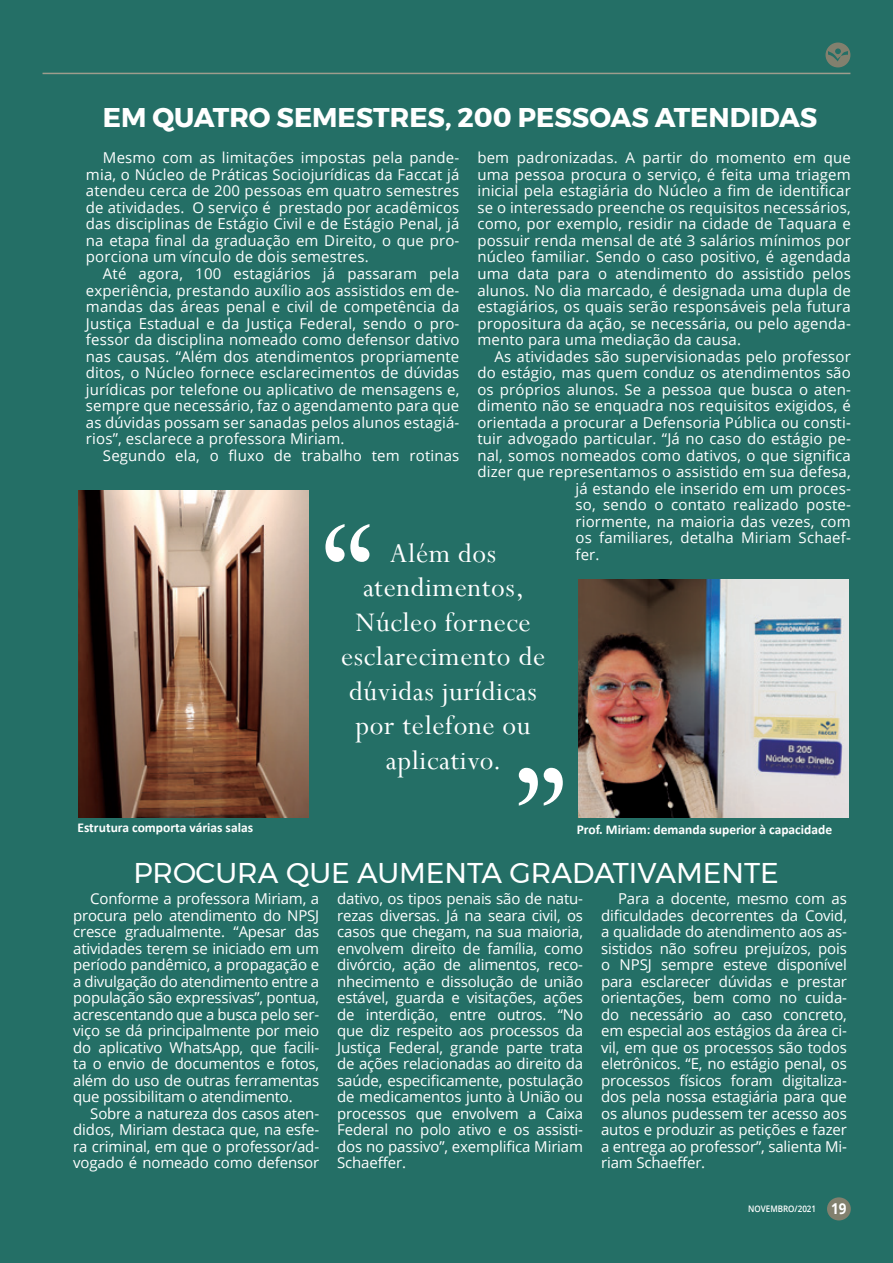
<style>
.page{position:relative;width:893px;height:1263px;background:#246f66}
.page>*{position:absolute;margin:0;border:0;box-sizing:border-box;transform-origin:0 0}
.Materia{font:30px/34.5px "Perpetua";letter-spacing:.02em;color:#fff;text-align:center}
.Título_matéria_2_col{font:28.5px "Montserrat";color:#fff}
.Título_matéria_2_col-2{font:700 27px "Montserrat";color:#fff}
.Materia-2{font:15px/16.5px "Open Sans";letter-spacing:.01em;color:#fff;text-align:justify}
.Editoria{font:700 15px "Open Sans";color:#fff;scale:.89 1}
.t1{font:700 13.5px "Calibri";color:#fff}
.Editoria-2{font:600 9px "Open Sans";color:#fff;scale:.89 1}
</style>
<div class="page">
<hr style="left:43px;top:73px;width:807px;height:1px;background:#9e9d8d">
<svg style="left:325px;top:524px;width:44px;height:38px"></svg>
<svg style="left:519px;top:768px;width:44px;height:38px"></svg>
<img style="left:78px;top:490px;width:230px;height:328px">
<img style="left:578px;top:579px;width:270px;height:239px">
<div style="left:827px;top:1197px;width:24px;height:23px;background:#82806e;border-radius:50%"></div>
<svg style="left:825px;top:43px;width:25px;height:24px"></svg>
<p class="Título_matéria_2_col-2" style="left:103px;top:96px;width:716px">EM QUATRO SEMESTRES, 200 PESSOAS ATENDIDAS</p>
<p class="Materia-2" style="left:86px;top:149px;width:375px;text-indent:17px">Mesmo com as limitações impostas pela pande&shy;mia, o Núcleo de Práticas Sociojurídicas da Faccat já atendeu cerca de 200 pessoas em quatro semestres de atividades. O serviço é prestado por acadêmicos das disciplinas de Estágio Civil e de Estágio Penal, já na etapa final da graduação em Direito, o que pro&shy;porciona um vínculo de dois semestres.</p>
<p class="Materia-2" style="left:86px;top:265px;width:375px;text-indent:17px">Até agora, 100 estagiários já passaram pela experiência, prestando auxílio aos assistidos em de&shy;mandas das áreas penal e civil de competência da Justiça Estadual e da Justiça Federal, sendo o pro&shy;fessor da disciplina nomeado como defensor dativo nas causas. “Além dos atendimentos propriamente ditos, o Núcleo fornece esclarecimentos de dúvidas jurídicas por telefone ou aplicativo de mensagens e, sempre que necessário, faz o agendamento para que as dúvidas possam ser sanadas pelos alunos estagiá&shy;rios”, esclarece a professora Miriam.</p>
<p class="Materia-2" style="left:103px;top:446px;width:358px">Segundo ela, o fluxo de trabalho tem rotinas</p>
<p class="Materia-2" style="left:477px;top:149px;width:375px">bem padronizadas. A partir do momento em que uma pessoa procura o serviço, é feita uma triagem inicial pela estagiária do Núcleo a fim de identificar se o interessado preenche os requisitos necessários, como, por exemplo, residir na cidade de Taquara e possuir renda mensal de até 3 salários mínimos por núcleo familiar. Sendo o caso positivo, é agendada uma data para o atendimento do assistido pelos alunos. No dia marcado, é designada uma dupla de estagiários, os quais serão responsáveis pela futura propositura da ação, se necessária, ou pelo agenda&shy;mento para uma mediação da causa.</p>
<p class="Materia-2" style="left:494px;top:347px;width:358px">As atividades são supervisionadas pelo professor</p>
<p class="Materia-2" style="left:477px;top:364px;width:375px">do estágio, mas quem conduz os atendimentos são</p>
<p class="Materia-2" style="left:477px;top:380px;width:375px">os próprios alunos. Se a pessoa que busca o aten-</p>
<p class="Materia-2" style="left:477px;top:397px;width:375px">dimento não se enquadra nos requisitos exigidos, é</p>
<p class="Materia-2" style="left:477px;top:413px;width:375px">orientada a procurar a Defensoria Pública ou consti-</p>
<p class="Materia-2" style="left:477px;top:430px;width:375px">tuir advogado particular. “Já no caso do estágio pe-</p>
<p class="Materia-2" style="left:477px;top:446px;width:375px">nal, somos nomeados como dativos, o que significa</p>
<p class="Materia-2" style="left:477px;top:463px;width:375px">dizer que representamos o assistido em sua defesa,</p>
<p class="Materia-2" style="left:575px;top:479px;width:277px">já estando ele inserido em um proces-</p>
<p class="Materia-2" style="left:575px;top:496px;width:277px">so, sendo o contato realizado poste-</p>
<p class="Materia-2" style="left:575px;top:512px;width:277px">riormente, na maioria das vezes, com</p>
<p class="Materia-2" style="left:575px;top:529px;width:277px">os familiares, detalha Miriam Schaef-</p>
<p class="Materia-2" style="left:575px;top:545px;width:26px">fer.</p>
<p class="Materia" style="left:341px;top:535px;width:206px">Além dos atendimentos,<br>Núcleo fornece esclarecimento de dúvidas jurídicas por telefone ou aplicativo.</p>
<p class="t1" style="left:77px;top:818px;width:177px">Estrutura comporta várias salas</p>
<p class="t1" style="left:577px;top:820px;width:257px">Prof. Miriam: demanda superior à capacidade</p>
<p class="Título_matéria_2_col" style="left:133px;top:851px;width:647px">PROCURA QUE AUMENTA GRADATIVAMENTE</p>
<p class="Materia-2" style="left:73px;top:890px;width:247px;text-indent:17px">Conforme a professora Miriam, a procura pelo atendimento do NPSJ cresce gradualmente. “Apesar das atividades terem se iniciado em um período pandêmico, a propagação e a divulgação do atendimento entre a população são expressivas”, pontua, acrescentando que a busca pelo ser&shy;viço se dá principalmente por meio do aplicativo WhatsApp, que facili&shy;ta o envio de documentos e fotos, além do uso de outras ferramentas que possibilitam o atendimento.</p>
<p class="Materia-2" style="left:73px;top:1104px;width:247px;text-indent:17px">Sobre a natureza dos casos aten&shy;didos, Miriam destaca que, na esfe&shy;ra criminal, em que o professor/ad&shy;vogado é nomeado como defensor</p>
<p class="Materia-2" style="left:337px;top:890px;width:247px">dativo, os tipos penais são de natu&shy;rezas diversas. Já na seara civil, os casos que chegam, na sua maioria, envolvem direito de família, como divórcio, ação de alimentos, reco&shy;nhecimento e dissolução de união estável, guarda e visitações, ações de interdição, entre outros. “No que diz respeito aos processos da Justiça Federal, grande parte trata de ações relacionadas ao direito da saúde, especificamente, postulação de medicamentos junto à União ou processos que envolvem a Caixa Federal no polo ativo e os assisti&shy;dos no passivo”, exemplifica Miriam Schaeffer.</p>
<p class="Materia-2" style="left:601px;top:890px;width:247px;text-indent:17px">Para a docente, mesmo com as dificuldades decorrentes da Covid, a qualidade do atendimento aos as&shy;sistidos não sofreu prejuízos, pois o NPSJ sempre esteve disponível para esclarecer dúvidas e prestar orientações, bem como no cuida&shy;do necessário ao caso concreto, em especial aos estágios da área ci&shy;vil, em que os processos são todos eletrônicos. “E, no estágio penal, os processos físicos foram digitaliza&shy;dos pela nossa estagiária para que os alunos pudessem ter acesso aos autos e produzir as petições e fazer a entrega ao professor”, salienta Mi&shy;riam Schaeffer.</p>
<p class="Editoria-2" style="left:748px;top:1202px;width:78px">NOVEMBRO/2021</p>
<p class="Editoria" style="left:831px;top:1197px;width:19px">19</p>
</div>
